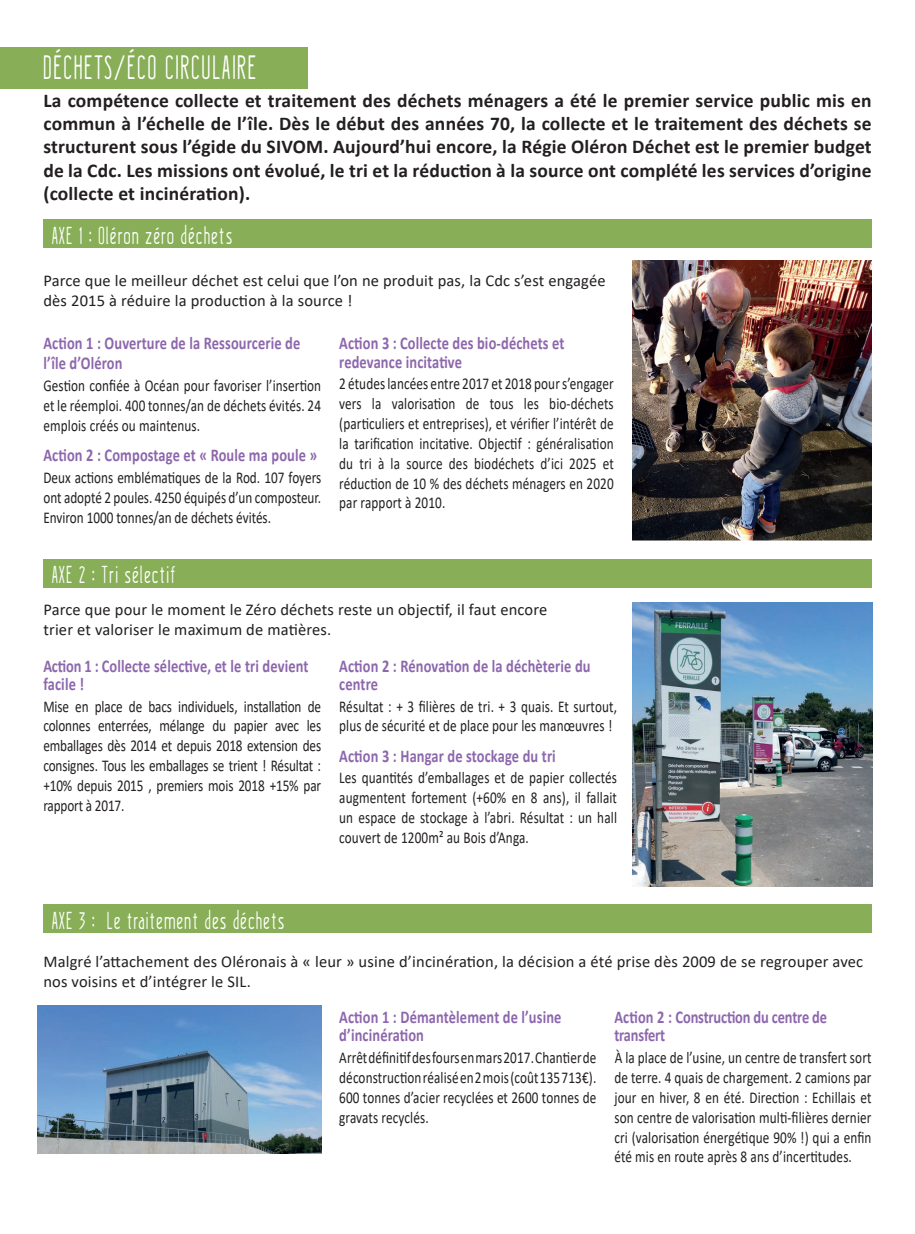
<style>
.page{position:relative;width:915px;height:1234px;background:#fff}
.page>*{position:absolute;margin:0;border:0;box-sizing:border-box;transform-origin:0 0}
.t1{font:33px "Kraftstoff";letter-spacing:.08em;color:#fff;scale:.8 1}
.t2{font:24px "Kraftstoff";letter-spacing:.08em;color:#fff;scale:.8 1}
.t3{font:700 19.5px/23.4px "Calibri";letter-spacing:.01em;color:#231f20;text-align:justify}
.t4{font:700 18px/18px "Calibri";letter-spacing:.01em;color:#8d67ad;scale:.8 1}
.t5{font:700 18px/18px "Calibri";letter-spacing:-.01em;color:#8d67ad;scale:.8 1}
.t6{font:16.5px/19.8px "Calibri";letter-spacing:.01em;color:#231f20;text-align:justify;scale:.8 1}
.t7{font:16.5px/19.8px "Calibri";letter-spacing:.01em;color:#231f20}
</style>
<div class="page">
<div style="left:43px;top:904px;width:828px;height:29px;background:#88ae57"></div>
<div style="left:0;top:47px;width:307px;height:42px;background:#88ae57"></div>
<div style="left:43px;top:219px;width:828px;height:29px;background:#88ae57"></div>
<img style="left:632px;top:260px;width:239px;height:280px">
<img style="left:632px;top:602px;width:240px;height:284px">
<img style="left:37px;top:1005px;width:284px;height:148px">
<div style="left:43px;top:559px;width:828px;height:29px;background:#88ae57"></div>
<h1 class="t1" style="left:43px;top:47px;width:267px">DÉCHETS/ÉCO CIRCULAIRE</h1>
<p class="t3" style="left:43px;top:88px;width:829px">La compétence collecte et traitement des déchets ménagers a été le premier service public mis en commun à l’échelle de l’île. Dès le début des années 70, la collecte et le traitement des déchets se structurent sous l’égide du SIVOM. Aujourd’hui encore, la Régie Oléron Déchet est le premier budget de la Cdc. Les missions ont évolué, le tri et la réduction à la source ont complété les services d’origine (collecte et incinération).</p>
<h2 class="t2" style="left:52px;top:220px;width:227px">AXE 1 : Oléron zéro déchets</h2>
<p class="t7" style="left:43px;top:270px;width:563px">Parce que le meilleur déchet est celui que l’on ne produit pas, la Cdc s’est engagée dès 2015 à réduire la production à la source !</p>
<p class="t4" style="left:43px;top:333px;width:322px;line-height:19.8px">Action 1 : Ouverture de la Ressourcerie de l’île d’Oléron</p>
<p class="t6" style="left:43px;top:375px;width:348px">Gestion confiée à Océan pour favoriser l’insertion et le réemploi. 400 tonnes/an de déchets évités. 24 emplois créés ou maintenus.</p>
<p class="t4" style="left:43px;top:445px;width:344px">Action 2 : Compostage et « Roule ma poule »</p>
<p class="t6" style="left:43px;top:467px;width:348px">Deux actions emblématiques de la Rod. 107 foyers ont adopté 2 poules. 4250 équipés d’un composteur.<br>Environ 1000 tonnes/an de déchets évités.</p>
<h2 class="t2" style="left:52px;top:560px;width:154px">AXE 2 : Tri sélectif</h2>
<p class="t4" style="left:339px;top:334px;width:283px">Action 3 : Collecte des bio-déchets et redevance incitative</p>
<p class="t6" style="left:339px;top:373px;width:344px">2 études lancées entre 2017 et 2018 pour s’engager vers la valorisation de tous les bio-déchets (particuliers et entreprises), et vérifier l’intérêt de la tarification incitative. Objectif : généralisation du tri à la source des biodéchets d’ici 2025 et réduction de 10 % des déchets ménagers en 2020 par rapport à 2010.</p>
<p class="t7" style="left:43px;top:599px;width:505px">Parce que pour le moment le Zéro déchets reste un objectif, il faut encore trier et valoriser le maximum de matières.</p>
<p class="t4" style="left:43px;top:656px;width:333px">Action 1 : Collecte sélective, et le tri devient facile !</p>
<p class="t6" style="left:43px;top:695px;width:348px">Mise en place de bacs individuels, installation de colonnes enterrées, mélange du papier avec les emballages dès 2014 et depuis 2018 extension des consignes. Tous les emballages se trient ! Résultat : +10% depuis 2015 , premiers mois 2018 +15% par rapport à 2017.</p>
<p class="t4" style="left:339px;top:656px;width:315px">Action 2 : Rénovation de la déchèterie du centre</p>
<p class="t6" style="left:339px;top:695px;width:348px">Résultat : + 3 filières de tri. + 3 quais. Et surtout, plus de sécurité et de place pour les manœuvres !</p>
<p class="t4" style="left:339px;top:746px;width:272px">Action 3 : Hangar de stockage du tri</p>
<p class="t6" style="left:339px;top:767px;width:348px">Les quantités d’emballages et de papier collectés augmentent fortement (+60% en 8 ans), il fallait un espace de stockage à l’abri. Résultat : un hall couvert de 1200m² au Bois d’Anga.</p>
<h2 class="t2" style="left:52px;top:904px;width:292px">AXE 3 : Le traitement des déchets</h2>
<p class="t7" style="left:43px;top:950px;width:821px">Malgré l’attachement des Oléronais à « leur » usine d’incinération, la décision a été prise dès 2009 de se regrouper avec nos voisins et d’intégrer le SIL.</p>
<p class="t4" style="left:339px;top:1007px;width:279px">Action 1 : Démantèlement de l’usine d’incinération</p>
<p class="t6" style="left:339px;top:1047px;width:323px">Arrêt définitif des fours en mars 2017. Chantier de déconstruction réalisé en 2 mois (coût 135 713€).<br>600 tonnes d’acier recyclées et 2600 tonnes de gravats recyclés.</p>
<p class="t5" style="left:614px;top:1007px;width:267px">Action 2 : Construction du centre de transfert</p>
<p class="t6" style="left:614px;top:1047px;width:323px">À la place de l’usine, un centre de transfert sort de terre. 4 quais de chargement. 2 camions par jour en hiver, 8 en été. Direction : Echillais et son centre de valorisation multi-filières dernier cri (valorisation énergétique 90% !) qui a enfin été mis en route après 8 ans d’incertitudes.</p>
</div>
